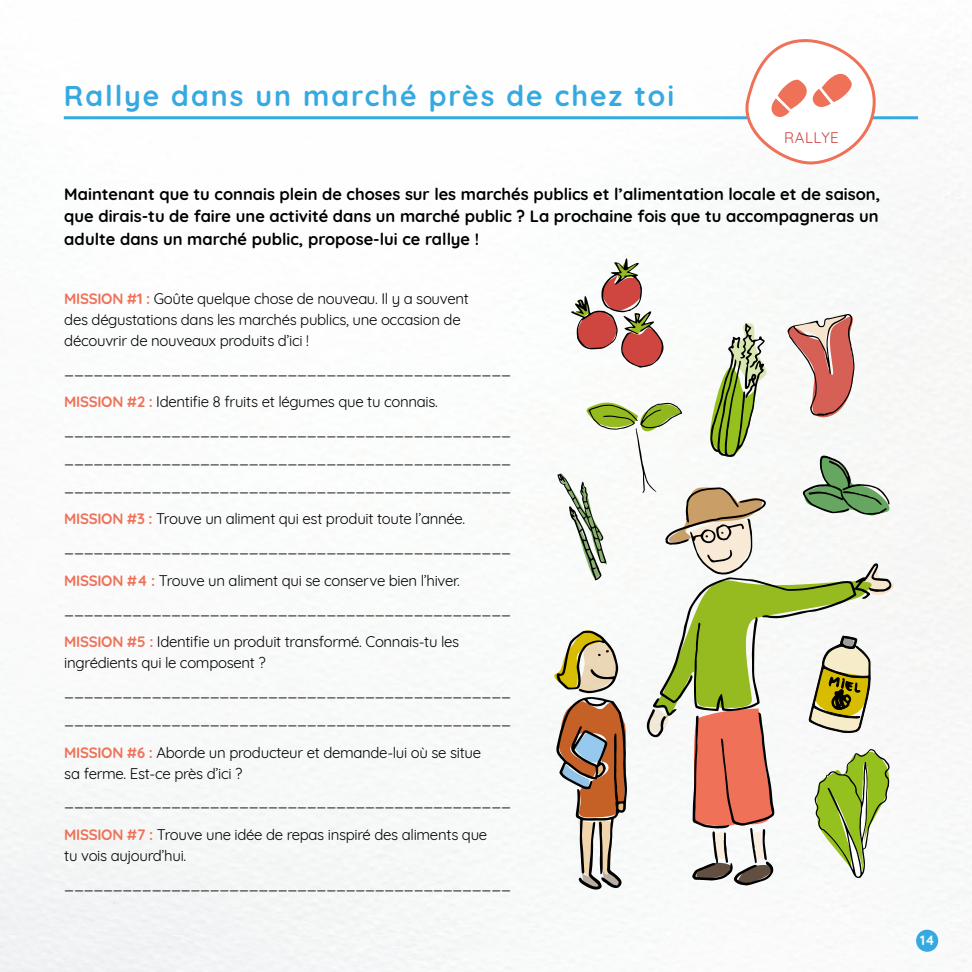
<style>
.page{position:relative;width:972px;height:972px;background:#fff}
.page>*{position:absolute;margin:0;border:0;box-sizing:border-box;transform-origin:0 0}
.t1{font:700 28.5px "Quicksand";letter-spacing:.07em;color:#36a9e1}
.t2{font:700 16.5px/22.5px "Quicksand";color:#000;text-align:justify}
.t3{font:15px/27.8px "Quicksand";letter-spacing:-.02em;color:#000}
.t4{font:15px "Quicksand";letter-spacing:.04em;color:#cf4641}
.t5{font:700 13.5px "Quicksand";color:#fff}
.s1{font-weight:700;color:#ee7158}
</style>
<div class="page">
<img style="left:0;top:114px;width:972px;height:858px">
<div style="left:916px;top:930px;width:22px;height:22px;background:#36a9e1;border-radius:50%"></div>
<hr style="left:64px;top:116px;width:854px;height:3px;background:#36a9e1">
<svg style="left:741px;top:39px;width:136px;height:127px"></svg>
<svg style="left:549px;top:256px;width:353px;height:634px"></svg>
<h1 class="t1" style="left:64px;top:72px;width:612px">Rallye dans un marché près de chez toi</h1>
<p class="t4" style="left:784px;top:126px;width:56px">RALLYE</p>
<p class="t2" style="left:64px;top:181px;width:818px">Maintenant que tu connais plein de choses sur les marchés publics et l’alimentation locale et de saison, que dirais-tu de faire une activité dans un marché public ? La prochaine fois que tu accompagneras un adulte dans un marché public, propose-lui ce rallye !</p>
<p class="t3" style="left:64px;top:286px;width:406px;line-height:21px"><span class="s1">MISSION #1 :</span> Goûte quelque chose de nouveau. Il y a souvent des dégustations dans les marchés publics, une occasion de découvrir de nouveaux produits d’ici !</p>
<p class="t3" style="left:64px;top:353px;width:448px">______________________________________________</p>
<p class="t3" style="left:64px;top:387px;width:448px"><span class="s1">MISSION #2 :</span> Identifie 8 fruits et légumes que tu connais. ______________________________________________ ______________________________________________ ______________________________________________</p>
<p class="t3" style="left:64px;top:504px;width:448px"><span class="s1">MISSION #3 :</span> Trouve un aliment qui est produit toute l’année. ______________________________________________</p>
<p class="t3" style="left:64px;top:565px;width:448px"><span class="s1">MISSION #4 :</span> Trouve un aliment qui se conserve bien l’hiver. ______________________________________________</p>
<p class="t3" style="left:64px;top:630px;width:396px;line-height:21px"><span class="s1">MISSION #5 :</span> Identifie un produit transformé. Connais-tu les ingrédients qui le composent ?</p>
<p class="t3" style="left:64px;top:675px;width:448px">______________________________________________ ______________________________________________</p>
<p class="t3" style="left:64px;top:740px;width:418px;line-height:21px"><span class="s1">MISSION #6 :</span> Aborde un producteur et demande-lui où se situe sa ferme. Est-ce près d’ici ?</p>
<p class="t3" style="left:64px;top:786px;width:448px">______________________________________________</p>
<p class="t3" style="left:64px;top:823px;width:424px;line-height:21px"><span class="s1">MISSION #7 :</span> Trouve une idée de repas inspiré des aliments que tu vois aujourd’hui.</p>
<p class="t3" style="left:64px;top:868px;width:448px">______________________________________________</p>
<p class="t5" style="left:920px;top:929px;width:16px">14</p>
</div>
